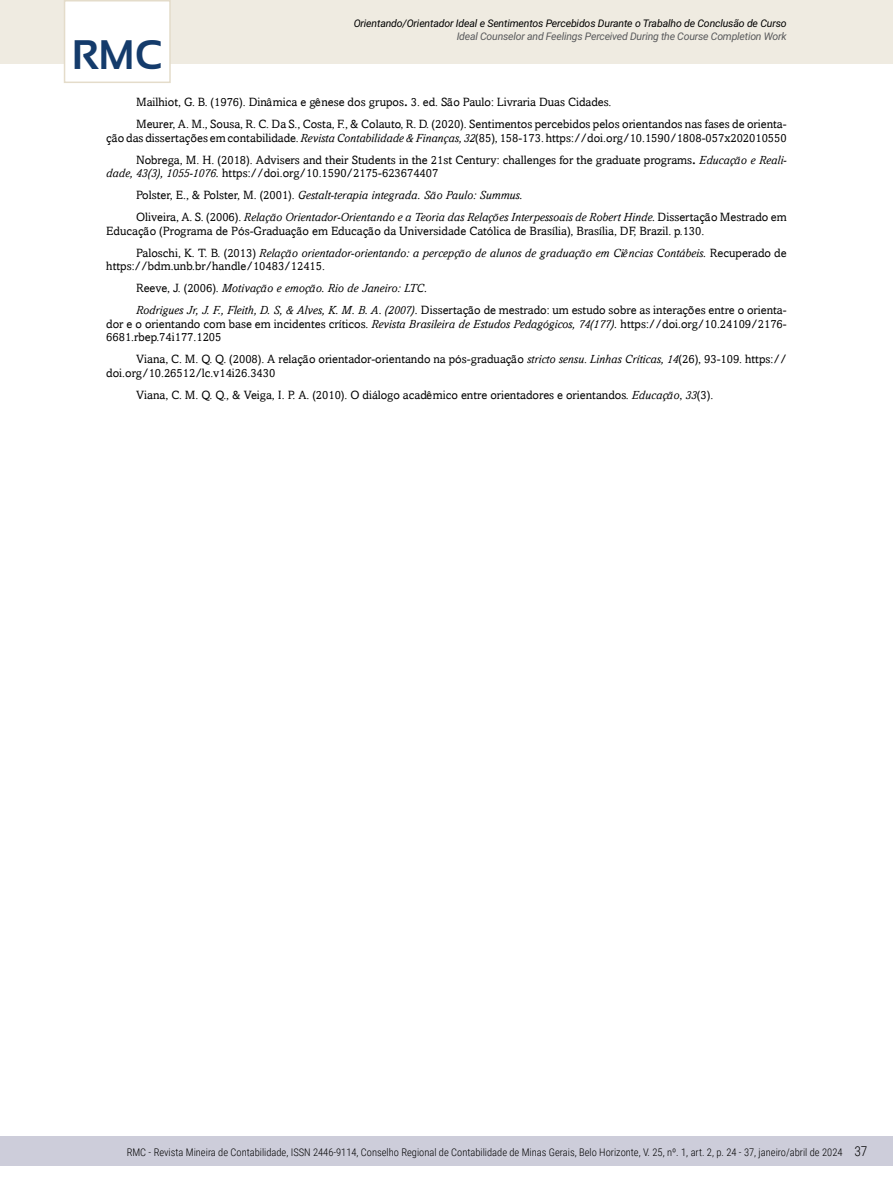
<style>
.page{position:relative;width:893px;height:1191px;background:#fff}
.page>*{position:absolute;margin:0;border:0;box-sizing:border-box;transform-origin:0 0}
.t1{font:700 41.25px "Sansation";color:#143b6b}
.t2{font:300 13.5px "Roboto Condensed";color:#000}
.t3{font:12px/22px "Amasis";color:#000}
.t4{font:italic 12px/22px "Amasis";color:#000}
.t5{font:300 10.5px "Roboto Condensed";color:#000}
.t6{font:italic 10.5px "Roboto";letter-spacing:-.015em;color:#000}
.t7{font:italic 10.5px "Roboto";letter-spacing:-.02em;color:#58595b}
.s1{font-weight:700}
.s2{font-style:italic}
.s3{font-style:normal}
.s4{font-size:13.5px}
</style>
<div class="page">
<div style="left:0;top:0;width:893px;height:64px;background:#efebe1"></div>
<div style="left:64px;top:0;width:107px;height:83px;background:#fff;border:2px solid #e4dcca"></div>
<div style="left:0;top:1135px;width:893px;height:30px;background:#cdcdda"></div>
<h1 class="t1" style="left:72px;top:32px;width:92px">RMC</h1>
<p class="t6" style="left:354px;top:16px;width:434px">Orientando/Orientador Ideal e Sentimentos Percebidos Durante o Trabalho de Conclusão de Curso</p>
<p class="t7" style="left:457px;top:29px;width:331px">Ideal Counselor and Feelings Perceived During the Course Completion Work</p>
<p class="t3" style="left:136px;top:91px;width:652px">Mailhiot, G. B. (1976). Dinâmica e gênese dos grupos<span class="s1">.</span> 3. ed. São Paulo: Livraria Duas Cidades.<br>Meurer, A. M., Sousa, R. C. Da S., Costa, F., &amp; Colauto, R. D. (2020). Sentimentos percebidos pelos orientandos nas fases de orienta-</p>
<p class="t3" style="left:106px;top:127px;width:682px;text-align:right">ção das dissertações em contabilidade. <span class="s2">Revista Contabilidade &amp; Finanças, 32</span>(85), 158-173. https://doi.org/10.1590/1808-057x202010550<br>Nobrega, M. H. (2018). Advisers and their Students in the 21st Century: challenges for the graduate programs<span class="s1">.</span> <span class="s2">Educação e Reali-</span></p>
<p class="t4" style="left:136px;top:162px;width:652px;text-indent:-30px">dade, 43(3), 1055-1076. <span class="s3">https://doi.org/10.1590/2175-623674407<br>Polster, E., &amp; Polster, M. (2001).</span> Gestalt-terapia integrada. São Paulo: Summus.<br><span class="s3">Oliveira, A. S. (2006).</span> Relação Orientador-Orientando e a Teoria das Relações Interpessoais de Robert Hinde. <span class="s3">Dissertação Mestrado em</span></p>
<p class="t3" style="left:136px;top:220px;width:652px;text-indent:-30px">Educação (Programa de Pós-Graduação em Educação da Universidade Católica de Brasília), Brasília, DF, Brazil. p.130.<br>Paloschi, K. T. B. (2013) <span class="s2">Relação orientador-orientando: a percepção de alunos de graduação em Ciências Contábeis.</span> Recuperado de</p>
<p class="t3" style="left:136px;top:255px;width:652px;text-indent:-30px">https://bdm.unb.br/handle/10483/12415.<br>Reeve, J. (2006). <span class="s2">Motivação e emoção. Rio de Janeiro: LTC.<br>Rodrigues Jr, J. F., Fleith, D. S, &amp; Alves, K. M. B. A. (2007).</span> Dissertação de mestrado: um estudo sobre as interações entre o orienta-</p>
<p class="t3" style="left:106px;top:317px;width:682px;line-height:13.5px">dor e o orientando com base em incidentes críticos. <span class="s2">Revista Brasileira de Estudos Pedagógicos, 74(177).</span> https://doi.org/10.24109/2176-<br>6681.rbep.74i177.1205</p>
<p class="t3" style="left:106px;top:352px;width:682px;line-height:13.5px;text-indent:30px">Viana, C. M. Q. Q. (2008). A relação orientador-orientando na pós-graduação <span class="s2">stricto sensu</span>. <span class="s2">Linhas Críticas, 14</span>(26), 93-109. https:// doi.org/10.26512/lc.v14i26.3430</p>
<p class="t3" style="left:136px;top:384px;width:579px">Viana, C. M. Q. Q., &amp; Veiga, I. P. A. (2010). O diálogo acadêmico entre orientadores e orientandos. <span class="s2">Educação</span>, <span class="s2">33</span>(3).</p>
<p class="t2" style="left:854px;top:1140px;width:15px">37</p>
<p class="t5" style="left:127px;top:1145px;width:742px">RMC - Revista Mineira de Contabilidade, ISSN 2446-9114, Conselho Regional de Contabilidade de Minas Gerais, Belo Horizonte, V. 25, nº. 1, art. 2, p. 24 - 37, janeiro/abril de 2024 <span class="s4">37</span></p>
</div>
